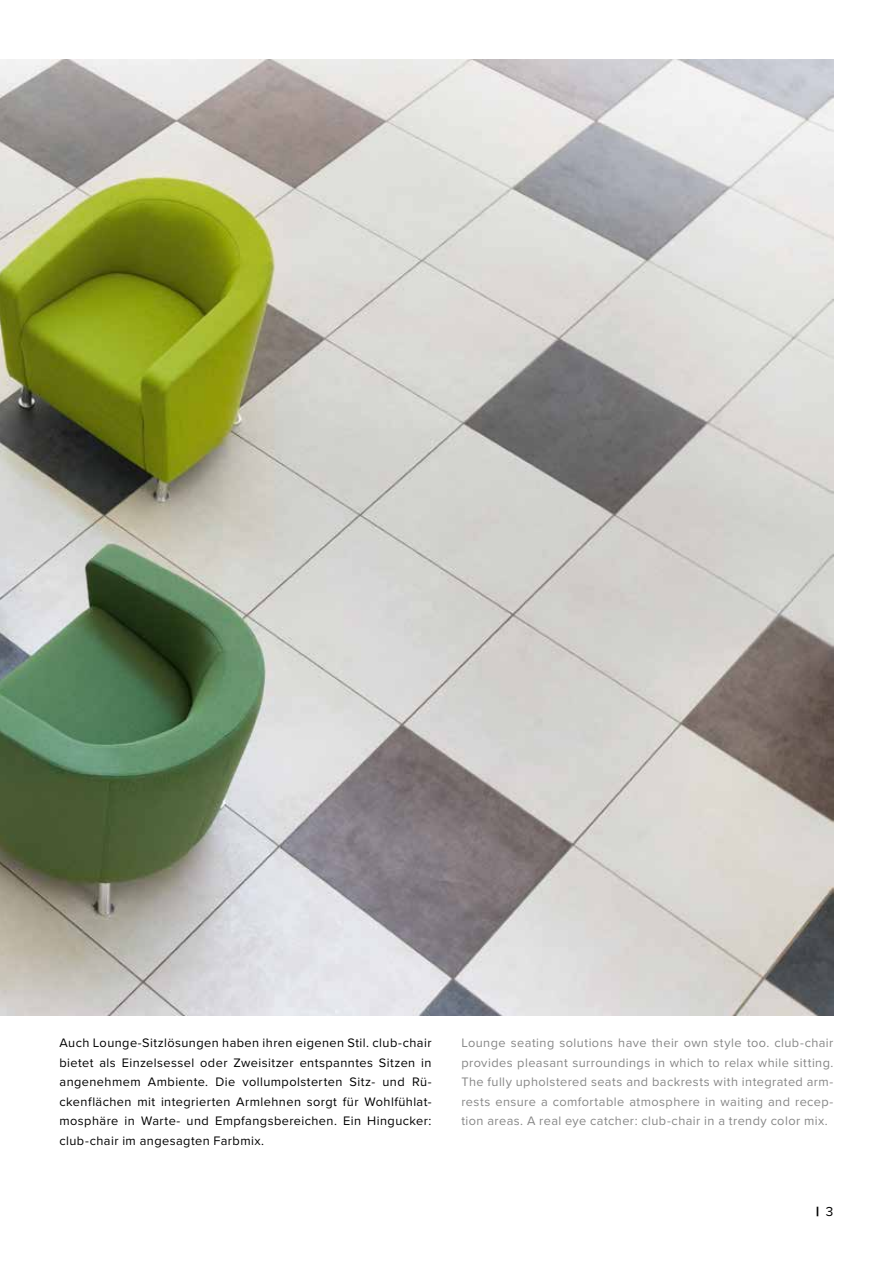
<style>
.page{position:relative;width:893px;height:1263px;background:#fff}
.page>*{position:absolute;margin:0;border:0;box-sizing:border-box;transform-origin:0 0}
.t1{font:900 13.5px "Proxima Nova";color:#000}
.t2{font:12.75px/19.5px "Proxima Nova";letter-spacing:.035em;color:#000;text-align:justify}
.t3{font:12.75px/19.5px "Proxima Nova";letter-spacing:.035em;color:#878787;text-align:justify}
.s1{font-weight:400}
</style>
<div class="page">
<img style="left:0;top:59px;width:833px;height:956px">
<p class="t2" style="left:60px;top:1033px;width:374px">Auch Lounge-Sitzlösungen haben ihren eigenen Stil. club-chair bietet als Einzelsessel oder Zweisitzer entspanntes Sitzen in angenehmem Ambiente. Die vollumpolsterten Sitz- und Rü&shy;ckenflächen mit integrierten Armlehnen sorgt für Wohlfühlat&shy;mosphäre in Warte- und Empfangsbereichen. Ein Hingucker: club-chair im angesagten Farbmix.</p>
<p class="t3" style="left:461px;top:1033px;width:374px">Lounge seating solutions have their own style too. club-chair provides pleasant surroundings in which to relax while sitting.<br>The fully upholstered seats and backrests with integrated arm&shy;rests ensure a comfortable atmosphere in waiting and recep&shy;tion areas. A real eye catcher: club-chair in a trendy color mix.</p>
<p class="t1" style="left:816px;top:1201px;width:19px">| <span class="s1">3</span></p>
</div>
